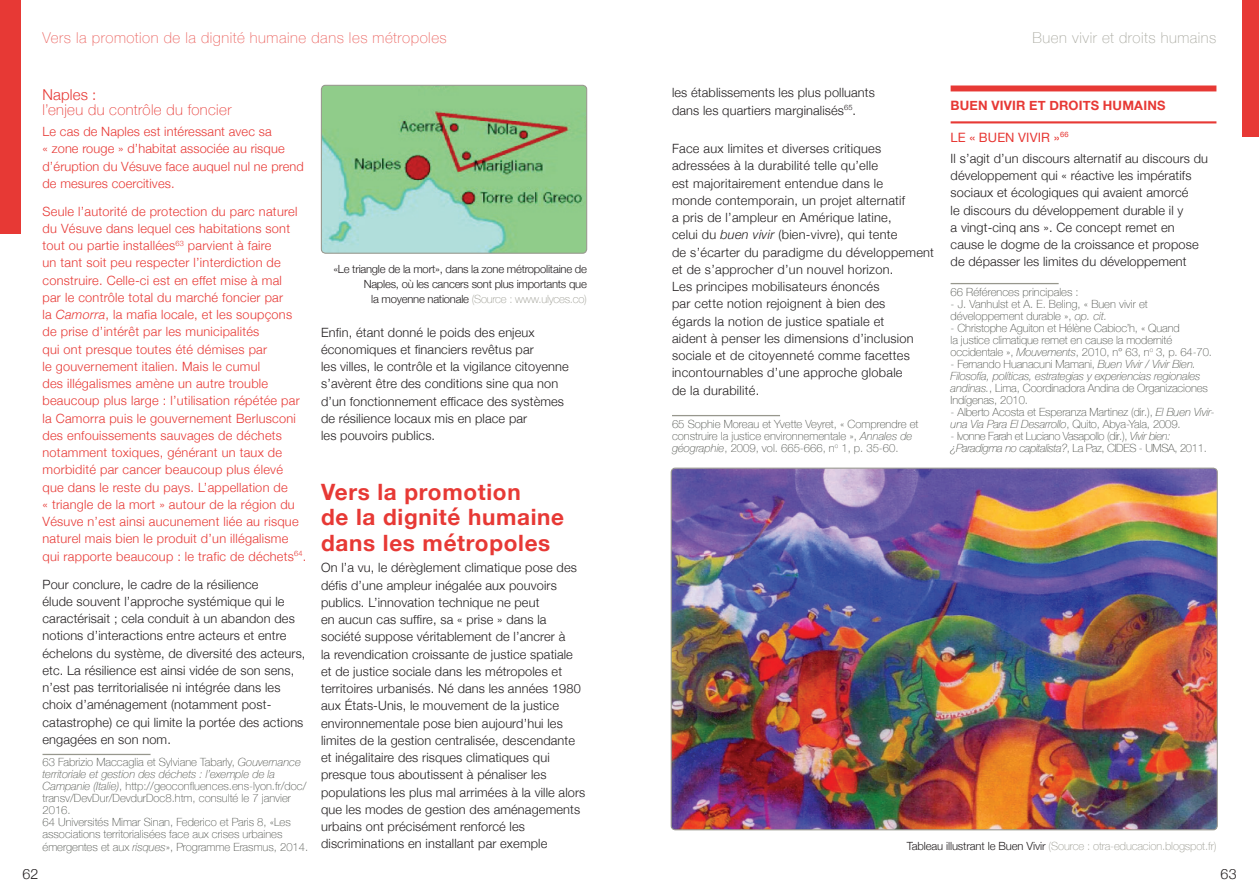
<style>
.page{position:relative;width:1259px;height:893px;background:#fff}
.page>*{position:absolute;margin:0;border:0;box-sizing:border-box;transform-origin:0 0}
.t1{font:700 22.5px/25.5px "Helvetica Neue";letter-spacing:.03em;color:#e73935}
.t2{font:100 15px "Helvetica Neue";letter-spacing:.035em;color:#eb625e}
.t3{font:100 15px "Helvetica Neue";letter-spacing:.025em;color:#e73935}
.t4{font:100 15px "Helvetica Neue";letter-spacing:.035em;color:#a9a9a0}
.t5{font:300 15px "Helvetica Neue";letter-spacing:.01em;color:#e73935}
.t6{font:300 14.25px "Helvetica Neue";color:#231f20}
.t7{font:700 12.9px "Helvetica Neue";color:#e73935}
.t8{font:12.9px "Helvetica Neue";letter-spacing:.01em;color:#e73935}
.t9{font:300 12.75px/17.2px "Helvetica Neue";letter-spacing:.01em;color:#231f20}
.t10{font:300 12.75px/17.2px "Helvetica Neue";letter-spacing:.02em;color:#e73935}
.t11{font:100 11.25px/12px "Helvetica Neue";color:#4a4d47}
.t12{font:italic 100 11.25px/12px "Helvetica Neue";letter-spacing:-.01em;color:#4a4d47}
.t13{font:300 11.25px/15px "Helvetica Neue";letter-spacing:-.02em;color:#231f20;text-align:right}
.t14{font:100 11.25px/12px "Helvetica Neue";letter-spacing:-.03em;color:#4a4d47}
.t15{font:100 11.25px "Helvetica Neue";letter-spacing:-.01em;color:#97978d}
.s1{font-style:italic}
.s2{font-weight:100;color:#97978d}
.s3{font-style:normal}
.s4{font-weight:300;color:#231f20}
</style>
<div class="page">
<div style="left:1242px;top:0;width:17px;height:136px;background:#e73935"></div>
<div style="left:0;top:0;width:21px;height:234px;background:#e73935"></div>
<div style="left:950px;top:85px;width:266px;height:6px;background:#e73935"></div>
<hr style="left:950px;top:121px;width:266px;height:2px;background:#e73935">
<hr style="left:950px;top:283px;width:108px;height:1px;background:#97978d">
<hr style="left:672px;top:415px;width:108px;height:1px;background:#97978d">
<hr style="left:43px;top:754px;width:108px;height:1px;background:#97978d">
<img style="left:321px;top:85px;width:266px;height:167px">
<div style="left:321px;top:85px;width:266px;height:169px;border:1px solid #97978d;border-radius:4px"></div>
<img style="left:672px;top:468px;width:545px;height:362px">
<p class="t2" style="left:43px;top:26px;width:406px">Vers la promotion de la dignité humaine dans les métropoles</p>
<p class="t4" style="left:1032px;top:26px;width:185px">Buen vivir et droits humains</p>
<p class="t5" style="left:43px;top:82px;width:55px">Naples :</p>
<p class="t3" style="left:43px;top:98px;width:191px">l’enjeu du contrôle du foncier</p>
<p class="t10" style="left:43px;top:122px;width:263px">Le cas de Naples est intéressant avec sa<br>« zone rouge » d’habitat associée au risque d’éruption du Vésuve face auquel nul ne prend de mesures coercitives.</p>
<p class="t10" style="left:43px;top:202px;width:265px">Seule l’autorité de protection du parc naturel du Vésuve dans lequel ces habitations sont tout ou partie installées<sup>63</sup> parvient à faire<br>un tant soit peu respecter l’interdiction de construire. Celle-ci est en effet mise à mal<br>par le contrôle total du marché foncier par<br>la <span class="s1">Camorra</span>, la mafia locale, et les soupçons de prise d’intérêt par les municipalités<br>qui ont presque toutes été démises par<br>le gouvernement italien. Mais le cumul<br>des illégalismes amène un autre trouble beaucoup plus large : l’utilisation répétée par la Camorra puis le gouvernement Berlusconi des enfouissements sauvages de déchets notamment toxiques, générant un taux de morbidité par cancer beaucoup plus élevé que dans le reste du pays. L’appellation de<br>« triangle de la mort » autour de la région du Vésuve n’est ainsi aucunement liée au risque naturel mais bien le produit d’un illégalisme qui rapporte beaucoup : le trafic de déchets<sup>64</sup>.</p>
<p class="t9" style="left:43px;top:574px;width:264px">Pour conclure, le cadre de la résilience<br>élude souvent l’approche systémique qui le caractérisait ; cela conduit à un abandon des notions d’interactions entre acteurs et entre échelons du système, de diversité des acteurs, etc. La résilience est ainsi vidée de son sens, n’est pas territorialisée ni intégrée dans les choix d’aménagement (notamment post&shy;catastrophe) ce qui limite la portée des actions engagées en son nom.</p>
<p class="t11" style="left:43px;top:756px;width:267px">63 Fabrizio Maccaglia et Sylviane Tabarly, <span class="s1">Gouvernance territoriale et gestion des déchets : l’exemple de la Campanie (Italie)</span>, http://geoconfluences.ens-lyon.fr/doc/ transv/DevDur/DevdurDoc8.htm, consulté le 7 janvier 2016.<br>64 Universités Mimar Sinan, Federico et Paris 8, «Les associations territorialisées face aux crises urbaines émergentes et aux <span class="s1">risques</span>», Programme Erasmus, 2014.</p>
<p class="t13" style="left:333px;top:261px;width:255px">«Le triangle de la mort», dans la zone métropolitaine de<br>Naples, où les cancers sont plus importants que<br>la moyenne nationale <span class="s2">(Source : www.ulyces.co)</span></p>
<p class="t9" style="left:321px;top:323px;width:249px">Enfin, étant donné le poids des enjeux économiques et financiers revêtus par<br>les villes, le contrôle et la vigilance citoyenne s’avèrent être des conditions sine qua non d’un fonctionnement efficace des systèmes de résilience locaux mis en place par<br>les pouvoirs publics.</p>
<h1 class="t1" style="left:321px;top:480px;width:244px">Vers la promotion<br>de la dignité humaine dans les métropoles</h1>
<p class="t9" style="left:321px;top:558px;width:266px">On l’a vu, le dérèglement climatique pose des défis d’une ampleur inégalée aux pouvoirs publics. L’innovation technique ne peut<br>en aucun cas suffire, sa « prise » dans la société suppose véritablement de l’ancrer à<br>la revendication croissante de justice spatiale et de justice sociale dans les métropoles et territoires urbanisés. Né dans les années 1980 aux États-Unis, le mouvement de la justice environnementale pose bien aujourd’hui les limites de la gestion centralisée, descendante et inégalitaire des risques climatiques qui presque tous aboutissent à pénaliser les populations les plus mal arrimées à la ville alors que les modes de gestion des aménagements urbains ont précisément renforcé les discriminations en installant par exemple</p>
<p class="t9" style="left:672px;top:83px;width:204px">les établissements les plus polluants dans les quartiers marginalisés<sup>65</sup>.</p>
<p class="t9" style="left:672px;top:139px;width:263px">Face aux limites et diverses critiques adressées à la durabilité telle qu’elle<br>est majoritairement entendue dans le<br>monde contemporain, un projet alternatif<br>a pris de l’ampleur en Amérique latine,<br>celui du <span class="s1">buen vivir</span> (bien-vivre), qui tente<br>de s’écarter du paradigme du développement et de s’approcher d’un nouvel horizon.<br>Les principes mobilisateurs énoncés<br>par cette notion rejoignent à bien des<br>égards la notion de justice spatiale et<br>aident à penser les dimensions d’inclusion sociale et de citoyenneté comme facettes incontournables d’une approche globale<br>de la durabilité.</p>
<p class="t11" style="left:672px;top:417px;width:248px">65 Sophie Moreau et Yvette Veyret, « Comprendre et construire la justice environnementale », <span class="s1">Annales de géographie</span>, 2009, vol. 665-666, n<sup>o</sup> 1, p. 35‑60.</p>
<p class="t7" style="left:950px;top:95px;width:19px">Buen</p>
<p class="t7" style="left:991px;top:95px;width:8px">vivir</p>
<p class="t7" style="left:1029px;top:95px;width:30px">et droits</p>
<p class="t7" style="left:1102px;top:95px;width:10px">humains</p>
<p class="t8" style="left:950px;top:128px;width:119px">LE « BUEN VIVIR »<sup>66</sup></p>
<p class="t9" style="left:950px;top:149px;width:259px">Il s’agit d’un discours alternatif au discours du développement qui « réactive les impératifs sociaux et écologiques qui avaient amorcé<br>le discours du développement durable il y<br>a vingt-cinq ans ». Ce concept remet en cause le dogme de la croissance et propose de dépasser les limites du développement</p>
<p class="t11" style="left:950px;top:285px;width:130px">66 Références principales :</p>
<p class="t11" style="left:950px;top:297px;width:199px">- J. Vanhulst et A. E. Beling, « Buen vivir et développement durable », <span class="s1">op. cit.</span></p>
<p class="t11" style="left:950px;top:321px;width:263px">- Christophe Aguiton et Hélène Cabioc’h, « Quand<br>la justice climatique remet en cause la modernité occidentale », <span class="s1">Mouvements</span>, 2010, n° 63, n<sup>o</sup> 3, p. 64‑70.</p>
<p class="t12" style="left:950px;top:357px;width:259px"><span class="s3">- Fernando Huanacuni Mamani,</span> Buen Vivir / Vivir Bien.<br>Filosofía, políticas, estrategias y experiencias regionales andinas.<span class="s3">, Lima, Coordinadora Andina de Organizaciones Indígenas, 2010.</span></p>
<p class="t11" style="left:950px;top:405px;width:266px">- Alberto Acosta et Esperanza Martinez (dir.), <span class="s1">El Buen Vivir&shy;una Via Para El Desarrollo</span>, Quito, Abya-Yala, 2009.</p>
<p class="t14" style="left:950px;top:429px;width:221px">- Ivonne Farah et Luciano Vasapollo (dir.), <span class="s1">Vivir bien: ¿Paradigma no capitalista?</span>, La Paz, CIDES</p>
<p class="t11" style="left:1139px;top:441px;width:15px">- UMSA</p>
<p class="t11" style="left:1174px;top:441px;width:34px">, 2011.</p>
<p class="t15" style="left:906px;top:837px;width:311px"><span class="s4">Tableau illustrant le Buen Vivir</span> (Source : otra-educacion.blogspot.fr)</p>
<p class="t6" style="left:22px;top:863px;width:17px">62</p>
<p class="t6" style="left:1220px;top:863px;width:18px">63</p>
</div>
